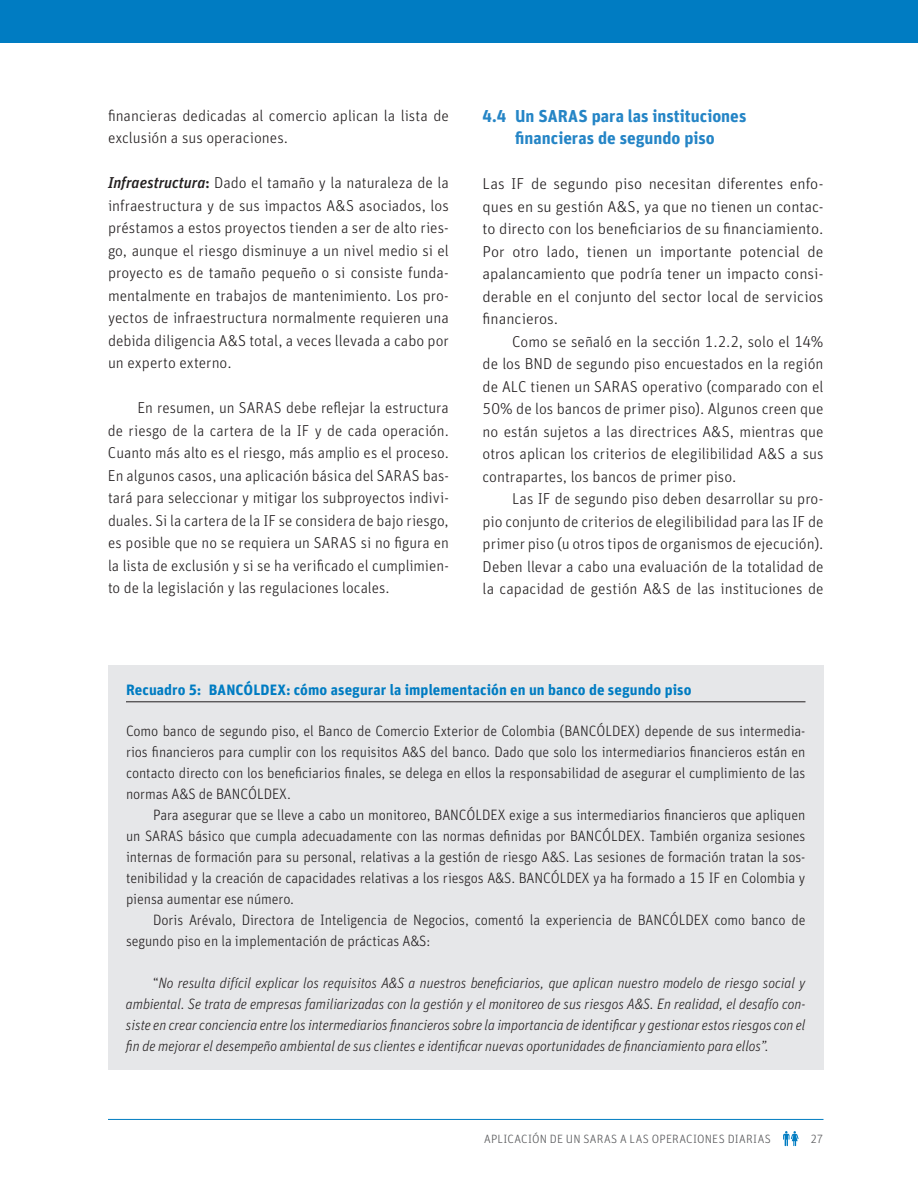
<style>
.page{position:relative;width:918px;height:1188px;background:#fff}
.page>*{position:absolute;margin:0;border:0;box-sizing:border-box;transform-origin:0 0}
.t1{font:17.25px/22.5px "Unit Bold LF";color:#2585c6;text-align:center}
.t2{font:15.75px/22.5px "Unit Light LF";color:#231f20;text-align:justify}
.t3{font:15px/21px "Unit Light LF";letter-spacing:-.005em;color:#231f20;text-align:justify;scale:.96 1}
.t4{font:15px/21px "Unit Light Italic LF";letter-spacing:-.005em;color:#231f20;text-align:justify;scale:.95 1}
.t5{font:15px "Unit Bold LF";letter-spacing:.005em;color:#007cc2}
.t6{font:12px "Unit Light LF";letter-spacing:.025em;color:#57585a}
.s1{font-family:"Unit Medium Italic LF"}
.s2{font-family:"Unit Medium LF"}
.s3{font-family:"Unit Light LF"}
</style>
<div class="page">
<hr style="left:108px;top:1119px;width:716px;height:1px;background:#007cc2">
<div style="left:0;top:0;width:918px;height:43px;background:#007cc2"></div>
<svg style="left:783px;top:1131px;width:16px;height:15px"></svg>
<div style="left:108px;top:665px;width:716px;height:404px;background:#e6e7e9"></div>
<hr style="left:126px;top:701px;width:680px;height:1px;background:#231f20">
<p class="t2" style="left:108px;top:104px;width:342px">financieras dedicadas al comercio aplican la lista de exclusión a sus operaciones.</p>
<p class="t2" style="left:108px;top:171px;width:342px"><span class="s1">Infraestructura</span><span class="s2">:</span> Dado el tamaño y la naturaleza de la infraestructura y de sus impactos A&amp;S asociados, los préstamos a estos proyectos tienden a ser de alto ries&shy;go, aunque el riesgo disminuye a un nivel medio si el proyecto es de tamaño pequeño o si consiste funda&shy;mentalmente en trabajos de mantenimiento. Los pro&shy;yectos de infraestructura normalmente requieren una debida diligencia A&amp;S total, a veces llevada a cabo por un experto externo.</p>
<p class="t2" style="left:108px;top:396px;width:342px;text-indent:29px">En resumen, un SARAS debe reflejar la estructura de riesgo de la cartera de la IF y de cada operación.<br>Cuanto más alto es el riesgo, más amplio es el proceso.<br>En algunos casos, una aplicación básica del SARAS bas&shy;tará para seleccionar y mitigar los subproyectos indivi&shy;duales. Si la cartera de la IF se considera de bajo riesgo, es posible que no se requiera un SARAS si no figura en la lista de exclusión y si se ha verificado el cumplimien&shy;to de la legislación y las regulaciones locales.</p>
<p class="t1" style="left:483px;top:104px;width:265px">4.4 Un SARAS para las instituciones financieras de segundo piso</p>
<p class="t2" style="left:483px;top:172px;width:342px">Las IF de segundo piso necesitan diferentes enfo&shy;ques en su gestión A&amp;S, ya que no tienen un contac&shy;to directo con los beneficiarios de su financiamiento.<br>Por otro lado, tienen un importante potencial de apalancamiento que podría tener un impacto consi&shy;derable en el conjunto del sector local de servicios financieros.</p>
<p class="t2" style="left:483px;top:330px;width:342px;text-indent:29px">Como se señaló en la sección 1.2.2, solo el 14% de los BND de segundo piso encuestados en la región de ALC tienen un SARAS operativo (comparado con el 50% de los bancos de primer piso). Algunos creen que no están sujetos a las directrices A&amp;S, mientras que otros aplican los criterios de elegilibilidad A&amp;S a sus contrapartes, los bancos de primer piso.</p>
<p class="t2" style="left:483px;top:487px;width:342px;text-indent:29px">Las IF de segundo piso deben desarrollar su pro&shy;pio conjunto de criterios de elegilibilidad para las IF de primer piso (u otros tipos de organismos de ejecución).<br>Deben llevar a cabo una evaluación de la totalidad de la capacidad de gestión A&amp;S de las instituciones de</p>
<p class="t5" style="left:126px;top:680px;width:567px">Recuadro 5: BANCÓLDEX: cómo asegurar la implementación en un banco de segundo piso</p>
<p class="t3" style="left:126px;top:720px;width:709px">Como banco de segundo piso, el Banco de Comercio Exterior de Colombia (BANCÓLDEX) depende de sus intermedia&shy;rios financieros para cumplir con los requisitos A&amp;S del banco. Dado que solo los intermediarios financieros están en contacto directo con los beneficiarios finales, se delega en ellos la responsabilidad de asegurar el cumplimiento de las normas A&amp;S de BANCÓLDEX.</p>
<p class="t3" style="left:126px;top:804px;width:709px;text-indent:27px">Para asegurar que se lleve a cabo un monitoreo, BANCÓLDEX exige a sus intermediarios financieros que apliquen un SARAS básico que cumpla adecuadamente con las normas definidas por BANCÓLDEX. También organiza sesiones internas de formación para su personal, relativas a la gestión de riesgo A&amp;S. Las sesiones de formación tratan la sos&shy;tenibilidad y la creación de capacidades relativas a los riesgos A&amp;S. BANCÓLDEX ya ha formado a 15 IF en Colombia y piensa aumentar ese número.</p>
<p class="t3" style="left:126px;top:909px;width:709px;text-indent:27px">Doris Arévalo, Directora de Inteligencia de Negocios, comentó la experiencia de BANCÓLDEX como banco de segundo piso en la implementación de prácticas A&amp;S:</p>
<p class="t4" style="left:126px;top:972px;width:717px;text-indent:27px"><span class="s3">“</span>No resulta difícil explicar los requisitos A&amp;S a nuestros beneficiarios, que aplican nuestro modelo de riesgo social y ambiental. Se trata de empresas familiarizadas con la gestión y el monitoreo de sus riesgos A&amp;S. En realidad, el desafío con&shy;siste en crear conciencia entre los intermediarios financieros sobre la importancia de identificar y gestionar estos riesgos con el fin de mejorar el desempeño ambiental de sus clientes e identificar nuevas oportunidades de financiamiento para ellos”.</p>
<p class="t6" style="left:484px;top:1132px;width:14px">Aplicación</p>
<p class="t6" style="left:550px;top:1132px;width:87px">de un SARAS a las</p>
<p class="t6" style="left:652px;top:1132px;width:8px">operaciones</p>
<p class="t6" style="left:728px;top:1132px;width:7px">diarias</p>
<p class="t6" style="left:811px;top:1132px;width:15px">27</p>
</div>
